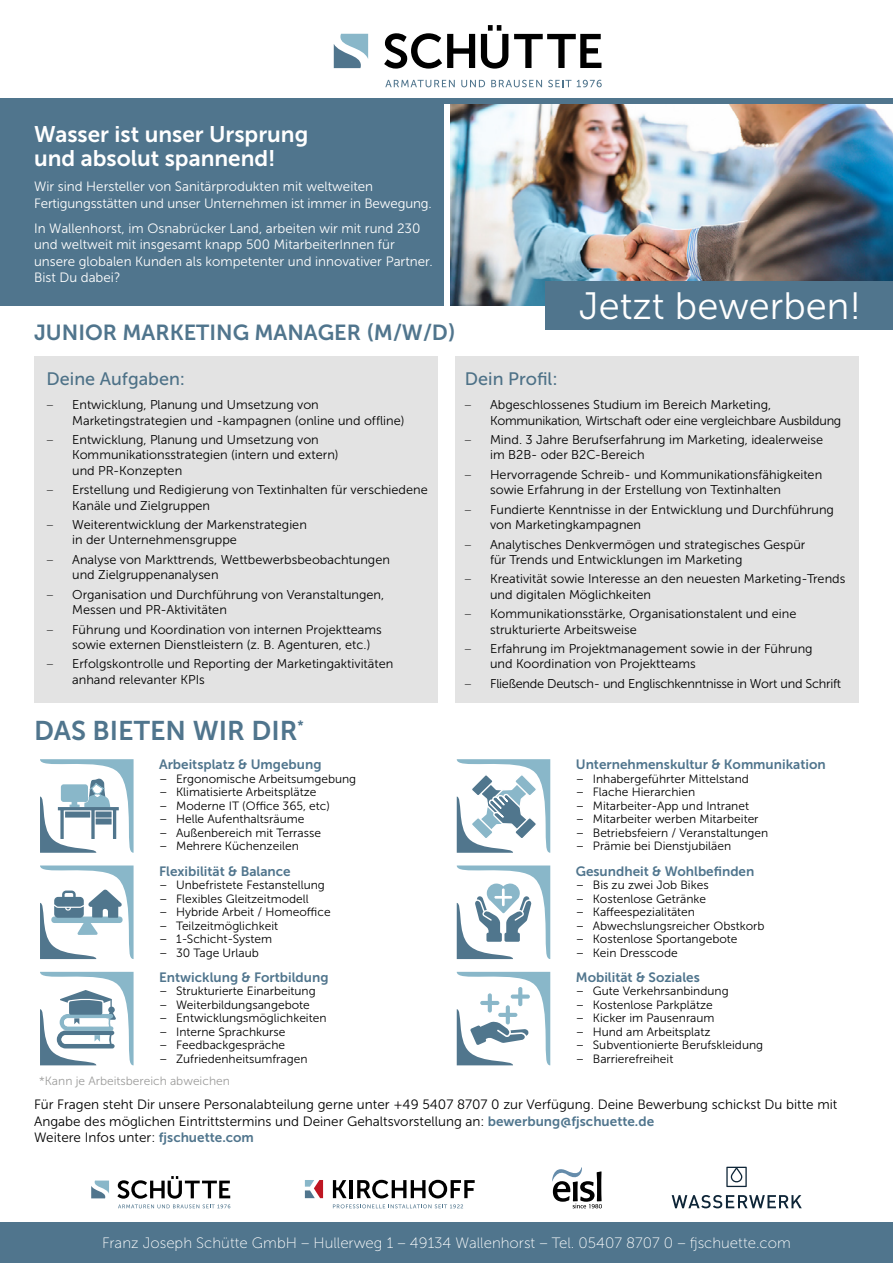
<style>
.page{position:relative;width:893px;height:1263px;background:#fff}
.page>*{position:absolute;margin:0;border:0;box-sizing:border-box;transform-origin:0 0}
.t1{font:38.1px "Museo Sans 300";color:#fff}
.t2{font:27px "Museo Sans 700";color:#50758d}
.t3{font:22.5px/24px "Museo Sans 700";color:#fff}
.t4{font:21.75px "Museo Sans 700";color:#50758d}
.t5{font:18px "Museo Sans 500";color:#4d7187}
.t6{font:15px "Museo Sans 100";color:#fff}
.t7{font:13.5px/16.5px "Museo Sans 300";color:#fff}
.t8{font:13.5px/16.5px "Museo Sans 300";color:#000}
.t9{font:13.5px "Museo Sans 700";color:#50758d}
.t10{font:12.75px/15.3px "Museo Sans 300";color:#000}
.t11{font:12.75px/15.3px "Museo Sans 300";letter-spacing:-.02em;color:#000}
.t12{font:12px "Museo Sans 300";color:#000}
.t13{font:12px "Museo Sans 300";color:#9d9d9c}
.s1{font-family:"Museo Sans 100"}
.s2{font-family:"Museo Sans 700";color:#50758d}
</style>
<div class="page">
<img style="left:451px;top:104px;width:442px;height:202px">
<div style="left:34px;top:356px;width:404px;height:347px;background:#e3e3e3"></div>
<div style="left:455px;top:356px;width:404px;height:347px;background:#e3e3e3"></div>
<div style="left:0;top:101px;width:443px;height:205px;background:#50758d"></div>
<svg style="left:385px;top:80px;width:70px;height:7px"></svg>
<svg style="left:461px;top:80px;width:24px;height:7px"></svg>
<svg style="left:491px;top:80px;width:51px;height:7px"></svg>
<svg style="left:548px;top:80px;width:23px;height:7px"></svg>
<svg style="left:577px;top:80px;width:25px;height:7px"></svg>
<svg style="left:384px;top:33px;width:91px;height:36px"></svg>
<svg style="left:481px;top:25px;width:27px;height:44px"></svg>
<svg style="left:514px;top:34px;width:87px;height:34px"></svg>
<svg style="left:334px;top:34px;width:34px;height:34px"></svg>
<div style="left:0;top:1222px;width:893px;height:41px;background:#50758d"></div>
<svg style="left:40px;top:759px;width:94px;height:94px"></svg>
<svg style="left:457px;top:759px;width:93px;height:94px"></svg>
<svg style="left:40px;top:865px;width:94px;height:94px"></svg>
<svg style="left:457px;top:865px;width:93px;height:94px"></svg>
<svg style="left:40px;top:972px;width:94px;height:93px"></svg>
<svg style="left:457px;top:972px;width:93px;height:93px"></svg>
<svg style="left:117px;top:1176px;width:113px;height:32px"></svg>
<svg style="left:91px;top:1180px;width:18px;height:18px"></svg>
<svg style="left:333px;top:1204px;width:130px;height:4px"></svg>
<svg style="left:333px;top:1180px;width:14px;height:18px"></svg>
<hr style="left:350px;top:1180px;width:3px;height:18px;background:#000">
<svg style="left:357px;top:1180px;width:118px;height:18px"></svg>
<svg style="left:305px;top:1180px;width:18px;height:18px"></svg>
<svg style="left:552px;top:1167px;width:50px;height:41px"></svg>
<svg style="left:726px;top:1167px;width:21px;height:20px"></svg>
<svg style="left:672px;top:1195px;width:130px;height:13px"></svg>
<div style="left:0;top:99px;width:893px;height:5px;background:#50758d"></div>
<div style="left:545px;top:282px;width:348px;height:48px;background:#50758d"></div>
<h3 class="t3" style="left:34px;top:122px;width:276px">Wasser ist unser Ursprung und absolut spannend!</h3>
<p class="t7" style="left:34px;top:178px;width:399px">Wir sind Hersteller von Sanitärprodukten mit weltweiten<br>Fertigungsstätten und unser Unternehmen ist immer in Bewegung.</p>
<p class="t7" style="left:34px;top:220px;width:400px">In Wallenhorst, im Osnabrücker Land, arbeiten wir mit rund 230 und weltweit mit insgesamt knapp 500 MitarbeiterInnen für unsere globalen Kunden als kompetenter und innovativer Partner.<br>Bist Du dabei?</p>
<h3 class="t4" style="left:34px;top:320px;width:423px">JUNIOR MARKETING MANAGER (M/W/D)</h3>
<h3 class="t5" style="left:47px;top:368px;width:140px">Deine Aufgaben:</h3>
<p class="t10" style="left:72px;top:397px;width:334px;text-indent:-26px"><span class="s1">–</span> Entwicklung, Planung und Umsetzung von<br>Marketingstrategien und -kampagnen (online und offline)</p>
<p class="t10" style="left:72px;top:432px;width:268px;text-indent:-26px"><span class="s1">–</span> Entwicklung, Planung und Umsetzung von<br>Kommunikationsstrategien (intern und extern) und PR-Konzepten</p>
<p class="t10" style="left:72px;top:482px;width:357px;text-indent:-26px"><span class="s1">–</span> Erstellung und Redigierung von Textinhalten für verschiedene<br>Kanäle und Zielgruppen</p>
<p class="t10" style="left:72px;top:517px;width:236px;text-indent:-26px"><span class="s1">–</span> Weiterentwicklung der Markenstrategien in der Unternehmensgruppe</p>
<p class="t10" style="left:72px;top:552px;width:319px;text-indent:-26px"><span class="s1">–</span> Analyse von Markttrends, Wettbewerbsbeobachtungen und Zielgruppenanalysen</p>
<p class="t10" style="left:72px;top:587px;width:314px;text-indent:-26px"><span class="s1">–</span> Organisation und Durchführung von Veranstaltungen,<br>Messen und PR-Aktivitäten</p>
<p class="t10" style="left:72px;top:622px;width:311px;text-indent:-26px"><span class="s1">–</span> Führung und Koordination von internen Projektteams sowie externen Dienstleistern (z. B. Agenturen, etc.)</p>
<p class="t10" style="left:72px;top:656px;width:323px;text-indent:-26px"><span class="s1">–</span> Erfolgskontrolle und Reporting der Marketingaktivitäten anhand relevanter KPIs</p>
<h1 class="t1" style="left:579px;top:285px;width:284px">Jetzt bewerben!</h1>
<h3 class="t5" style="left:465px;top:368px;width:94px">Dein Profil:</h3>
<p class="t11" style="left:490px;top:397px;width:353px;text-indent:-26px"><span class="s1">–</span> Abgeschlossenes Studium im Bereich Marketing,<br>Kommunikation, Wirtschaft oder eine vergleichbare Ausbildung</p>
<p class="t10" style="left:490px;top:432px;width:335px;text-indent:-26px"><span class="s1">–</span> Mind. 3 Jahre Berufserfahrung im Marketing, idealerweise im B2B- oder B2C-Bereich</p>
<p class="t10" style="left:490px;top:467px;width:334px;text-indent:-26px"><span class="s1">–</span> Hervorragende Schreib- und Kommunikationsfähigkeiten sowie Erfahrung in der Erstellung von Textinhalten</p>
<p class="t10" style="left:490px;top:502px;width:345px;text-indent:-26px"><span class="s1">–</span> Fundierte Kenntnisse in der Entwicklung und Durchführung von Marketingkampagnen</p>
<p class="t10" style="left:490px;top:537px;width:317px;text-indent:-26px"><span class="s1">–</span> Analytisches Denkvermögen und strategisches Gespür für Trends und Entwicklungen im Marketing</p>
<p class="t10" style="left:490px;top:571px;width:357px;text-indent:-26px"><span class="s1">–</span> Kreativität sowie Interesse an den neuesten Marketing-Trends und digitalen Möglichkeiten</p>
<p class="t10" style="left:490px;top:606px;width:308px;text-indent:-26px"><span class="s1">–</span> Kommunikationsstärke, Organisationstalent und eine strukturierte Arbeitsweise</p>
<p class="t10" style="left:490px;top:641px;width:324px;text-indent:-26px"><span class="s1">–</span> Erfahrung im Projektmanagement sowie in der Führung und Koordination von Projektteams</p>
<p class="t11" style="left:465px;top:676px;width:378px"><span class="s1">–</span> Fließende Deutsch- und Englischkenntnisse in Wort und Schrift</p>
<h2 class="t2" style="left:34px;top:716px;width:271px">DAS BIETEN WIR DIR<sup>*</sup></h2>
<p class="t9" style="left:159px;top:757px;width:164px">Arbeitsplatz &amp; Umgebung</p>
<p class="t12" style="left:159px;top:772px;width:199px">– Ergonomische Arbeitsumgebung</p>
<p class="t12" style="left:159px;top:786px;width:159px">– Klimatisierte Arbeitsplätze</p>
<p class="t12" style="left:159px;top:799px;width:172px">– Moderne IT (Office 365, etc)</p>
<p class="t12" style="left:159px;top:813px;width:147px">– Helle Aufenthaltsräume</p>
<p class="t12" style="left:159px;top:826px;width:163px">– Außenbereich mit Terrasse</p>
<p class="t12" style="left:159px;top:840px;width:141px">– Mehrere Küchenzeilen</p>
<p class="t9" style="left:159px;top:863px;width:133px">Flexibilität &amp; Balance</p>
<p class="t12" style="left:159px;top:878px;width:167px">– Unbefristete Festanstellung</p>
<p class="t12" style="left:159px;top:892px;width:151px">– Flexibles Gleitzeitmodell</p>
<p class="t12" style="left:159px;top:905px;width:173px">– Hybride Arbeit / Homeoffice</p>
<p class="t12" style="left:159px;top:919px;width:121px">– Teilzeitmöglichkeit</p>
<p class="t12" style="left:159px;top:932px;width:114px">– 1-Schicht-System</p>
<p class="t12" style="left:159px;top:946px;width:101px">– 30 Tage Urlaub</p>
<p class="t9" style="left:159px;top:970px;width:171px">Entwicklung &amp; Fortbildung</p>
<p class="t12" style="left:159px;top:985px;width:158px">– Strukturierte Einarbeitung</p>
<p class="t12" style="left:159px;top:998px;width:152px">– Weiterbildungsangebote</p>
<p class="t12" style="left:159px;top:1012px;width:169px">– Entwicklungsmöglichkeiten</p>
<p class="t12" style="left:159px;top:1025px;width:128px">– Interne Sprachkurse</p>
<p class="t12" style="left:159px;top:1039px;width:128px">– Feedbackgespräche</p>
<p class="t12" style="left:159px;top:1052px;width:150px">– Zufriedenheitsumfragen</p>
<p class="t13" style="left:39px;top:1074px;width:192px">*Kann je Arbeitsbereich abweichen</p>
<p class="t9" style="left:576px;top:757px;width:251px">Unternehmenskultur &amp; Kommunikation</p>
<p class="t12" style="left:576px;top:772px;width:175px">– Inhabergeführter Mittelstand</p>
<p class="t12" style="left:576px;top:786px;width:121px">– Flache Hierarchien</p>
<p class="t12" style="left:576px;top:799px;width:175px">– Mitarbeiter-App und Intranet</p>
<p class="t12" style="left:576px;top:813px;width:184px">– Mitarbeiter werben Mitarbeiter</p>
<p class="t12" style="left:576px;top:826px;width:194px">– Betriebsfeiern / Veranstaltungen</p>
<p class="t12" style="left:576px;top:840px;width:157px">– Prämie bei Dienstjubiläen</p>
<p class="t9" style="left:576px;top:863px;width:180px">Gesundheit &amp; Wohlbefinden</p>
<p class="t12" style="left:576px;top:878px;width:134px">– Bis zu zwei Job Bikes</p>
<p class="t12" style="left:576px;top:892px;width:132px">– Kostenlose Getränke</p>
<p class="t12" style="left:576px;top:905px;width:121px">– Kaffeespezialitäten</p>
<p class="t12" style="left:576px;top:919px;width:190px">– Abwechslungsreicher Obstkorb</p>
<p class="t12" style="left:576px;top:932px;width:163px">– Kostenlose Sportangebote</p>
<p class="t12" style="left:576px;top:946px;width:103px">– Kein Dresscode</p>
<p class="t9" style="left:576px;top:970px;width:125px">Mobilität &amp; Soziales</p>
<p class="t12" style="left:576px;top:985px;width:154px">– Gute Verkehrsanbindung</p>
<p class="t12" style="left:576px;top:998px;width:138px">– Kostenlose Parkplätze</p>
<p class="t12" style="left:576px;top:1012px;width:140px">– Kicker im Pausenraum</p>
<p class="t12" style="left:576px;top:1025px;width:136px">– Hund am Arbeitsplatz</p>
<p class="t12" style="left:576px;top:1039px;width:189px">– Subventionierte Berufskleidung</p>
<p class="t12" style="left:576px;top:1052px;width:99px">– Barrierefreiheit</p>
<p class="t8" style="left:34px;top:1096px;width:805px">Für Fragen steht Dir unsere Personalabteilung gerne unter +49 5407 8707 0 zur Verfügung. Deine Bewerbung schickst Du bitte mit<br>Angabe des möglichen Eintrittstermins und Deiner Gehaltsvorstellung an: <span class="s2">bewerbung@fjschuette.de<br></span>Weitere Infos unter: <span class="s2">fjschuette.com</span></p>
<p class="t6" style="left:102px;top:1235px;width:690px">Franz Joseph Schütte GmbH – Hullerweg 1 – 49134 Wallenhorst – Tel. 05407 8707 0 – fjschuette.com</p>
</div>
